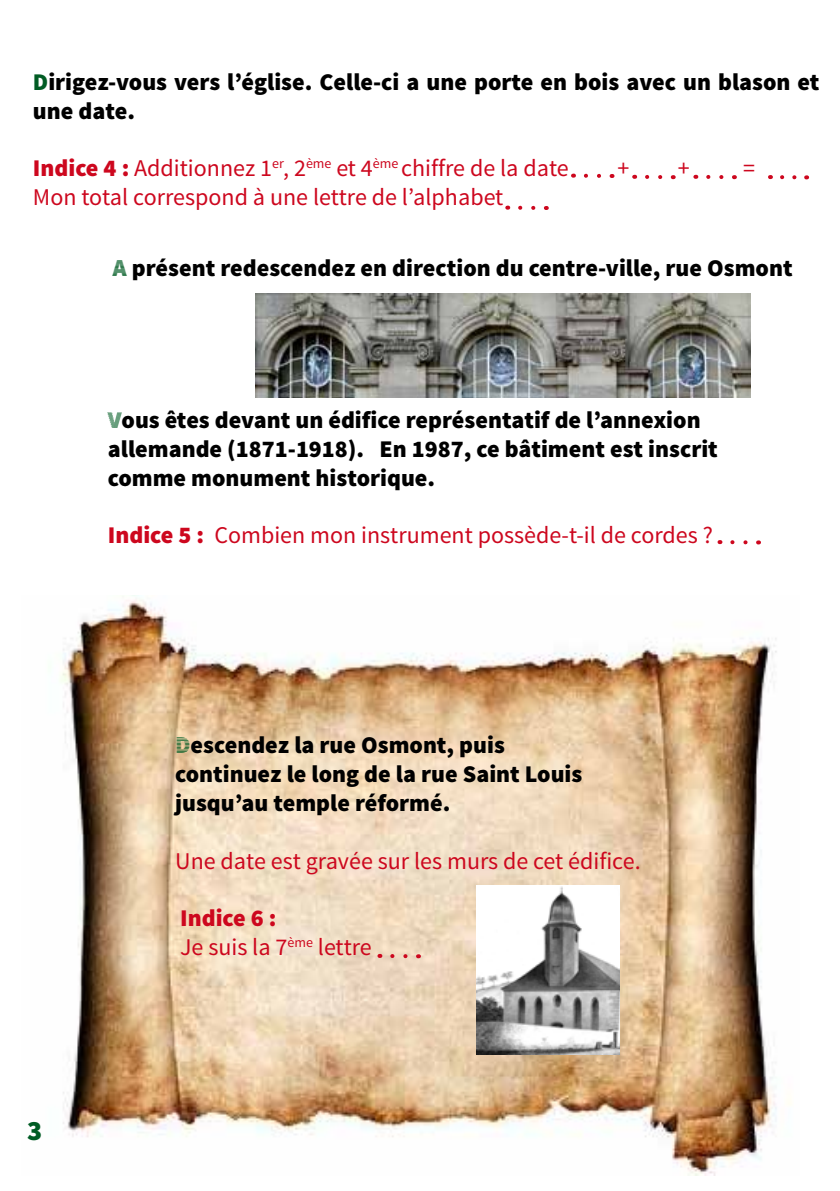
<style>
.page{position:relative;width:840px;height:1191px;background:#fff}
.page>*{position:absolute;margin:0;border:0;box-sizing:border-box;transform-origin:0 0}
.t1{font:900 28px "Source Sans Pro";color:#005c24}
.t2{font:900 24px/28.8px "Source Sans Pro";color:#000}
.t3{font:24px/28.8px "Source Sans Pro";color:#cd071e}
.s1{color:#005c24}
.s2{font-weight:900}
.s3{font-family:"Source Sans Pro DISPLAY";font-weight:400;color:#005c24}
</style>
<div class="page">
<img style="left:60px;top:595px;width:731px;height:580px">
<svg style="left:585px;top:174px;width:16px;height:4px"></svg>
<svg style="left:781px;top:175px;width:16px;height:4px"></svg>
<img style="left:255px;top:294px;width:494px;height:104px">
<svg style="left:732px;top:540px;width:16px;height:4px"></svg>
<svg style="left:707px;top:175px;width:17px;height:4px"></svg>
<svg style="left:646px;top:175px;width:17px;height:4px"></svg>
<img style="left:476px;top:885px;width:143px;height:169px">
<svg style="left:392px;top:954px;width:19px;height:4px"></svg>
<svg style="left:520px;top:206px;width:16px;height:4px"></svg>
<p class="t2" style="left:33px;top:69px;width:787px"><span class="s1">D</span>irigez-vous vers l’église. Celle-ci a une porte en bois avec un blason et une date.</p>
<p class="t3" style="left:33px;top:154px;width:537px"><span class="s2">Indice 4 :</span> Additionnez 1<sup>er</sup>, 2<sup>ème</sup> et 4<sup>ème</sup> chiffre de la date</p>
<p class="t3" style="left:617px;top:154px;width:13px">+</p>
<p class="t3" style="left:677px;top:154px;width:13px">+</p>
<p class="t3" style="left:742px;top:154px;width:13px">=</p>
<p class="t3" style="left:33px;top:183px;width:471px">Mon total correspond à une lettre de l’alphabet</p>
<p class="t2" style="left:112px;top:255px;width:681px"><span class="s3">A</span> présent redescendez en direction du centre-ville, rue Osmont</p>
<p class="t2" style="left:108px;top:407px;width:611px"><span class="s3">V</span>ous êtes devant un édifice représentatif de l’annexion allemande (1871-1918). En 1987, ce bâtiment est inscrit comme monument historique.</p>
<p class="t3" style="left:108px;top:521px;width:606px"><span class="s2">Indice 5 :</span> Combien mon instrument possède-t-il de cordes ?</p>
<p class="t1" style="left:27px;top:1112px;width:17px">3</p>
<p class="t2" style="left:175px;top:732px;width:408px"><span class="s3">D</span>escendez la rue Osmont, puis continuez le long de la rue Saint Louis jusqu’au temple réformé.</p>
<p class="t3" style="left:175px;top:846px;width:466px">Une date est gravée sur les murs de cet édifice.</p>
<p class="t3" style="left:180px;top:904px;width:193px"><span class="s2">Indice 6 :<br></span>Je suis la 7<sup>ème</sup> lettre</p>
</div>
